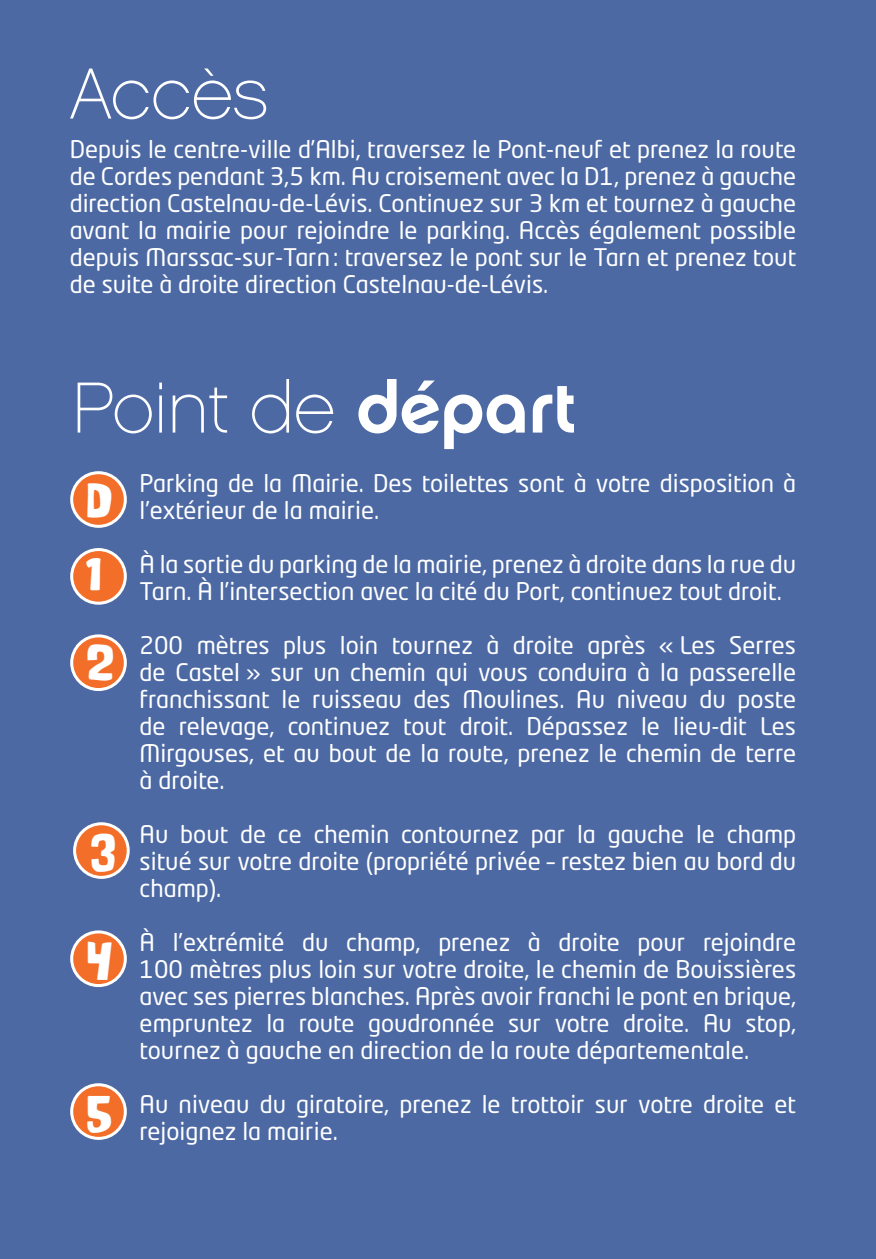
<style>
.page{position:relative;width:876px;height:1259px;background:#4c69a4}
.page>*{position:absolute;margin:0;border:0;box-sizing:border-box;transform-origin:0 0}
.t1{font:72px "Chalet Paris Nineteen Sixty";color:#fff}
.t2{font:42.3px/76.8px "Good Girl";color:#fff}
.t3{font:24px/27px "Neo Tech Std";color:#fff;text-align:justify}
.s1{font-family:"Chalet New York Nineteen Seventy"}
</style>
<div class="page">
<div style="left:72px;top:473px;width:53px;height:53px;background:#f36e28;border-radius:50%"></div>
<div style="left:70px;top:471px;width:57px;height:57px;border:3px solid #fff;border-radius:50%"></div>
<div style="left:72px;top:549px;width:53px;height:54px;background:#f36e28;border-radius:50%"></div>
<div style="left:70px;top:548px;width:57px;height:57px;border:3px solid #fff;border-radius:50%"></div>
<div style="left:72px;top:636px;width:53px;height:53px;background:#f36e28;border-radius:50%"></div>
<div style="left:70px;top:634px;width:57px;height:57px;border:3px solid #fff;border-radius:50%"></div>
<div style="left:72px;top:932px;width:53px;height:53px;background:#f36e28;border-radius:50%"></div>
<div style="left:70px;top:930px;width:57px;height:57px;border:3px solid #fff;border-radius:50%"></div>
<div style="left:72px;top:1084px;width:53px;height:54px;background:#f36e28;border-radius:50%"></div>
<div style="left:70px;top:1083px;width:57px;height:57px;border:3px solid #fff;border-radius:50%"></div>
<div style="left:75px;top:823px;width:53px;height:54px;background:#f36e28;border-radius:50%"></div>
<div style="left:73px;top:822px;width:57px;height:57px;border:3px solid #fff;border-radius:50%"></div>
<h1 class="t1" style="left:70px;top:52px;width:200px">Accès</h1>
<p class="t3" style="left:70px;top:135px;width:728px">Depuis le centre-ville d’Albi, traversez le Pont-neuf et prenez la route de Cordes pendant 3,5 km. Au croisement avec la D1, prenez à gauche direction Castelnau-de-Lévis. Continuez sur 3 km et tournez à gauche avant la mairie pour rejoindre le parking. Accès également possible depuis Marssac-sur-Tarn: traversez le pont sur le Tarn et prenez tout de suite à droite direction Castelnau-de-Lévis.</p>
<h1 class="t1" style="left:72px;top:366px;width:506px">Point de <span class="s1">départ</span></h1>
<h2 class="t2" style="left:86px;top:462px;width:27px">D<br>1</h2>
<h2 class="t2" style="left:86px;top:625px;width:28px">2</h2>
<h2 class="t2" style="left:89px;top:813px;width:28px">3</h2>
<h2 class="t2" style="left:86px;top:921px;width:27px">4</h2>
<h2 class="t2" style="left:86px;top:1074px;width:26px">5</h2>
<p class="t3" style="left:140px;top:469px;width:658px">Parking de la Mairie. Des toilettes sont à votre disposition à l’extérieur de la mairie.</p>
<p class="t3" style="left:140px;top:550px;width:658px">À la sortie du parking de la mairie, prenez à droite dans la rue du<br>Tarn. À l’intersection avec la cité du Port, continuez tout droit.</p>
<p class="t3" style="left:140px;top:631px;width:658px">200 mètres plus loin tournez à droite après « Les Serres de Castel » sur un chemin qui vous conduira à la passerelle franchissant le ruisseau des Moulines. Au niveau du poste de relevage, continuez tout droit. Dépassez le lieu-dit Les Mirgouses, et au bout de la route, prenez le chemin de terre à droite.</p>
<p class="t3" style="left:140px;top:820px;width:658px">Au bout de ce chemin contournez par la gauche le champ situé sur votre droite (propriété privée – restez bien au bord du champ).</p>
<p class="t3" style="left:140px;top:928px;width:658px">À l’extrémité du champ, prenez à droite pour rejoindre 100 mètres plus loin sur votre droite, le chemin de Bouissières avec ses pierres blanches. Après avoir franchi le pont en brique, empruntez la route goudronnée sur votre droite. Au stop, tournez à gauche en direction de la route départementale.</p>
<p class="t3" style="left:140px;top:1090px;width:658px">Au niveau du giratoire, prenez le trottoir sur votre droite et rejoignez la mairie.</p>
</div>
